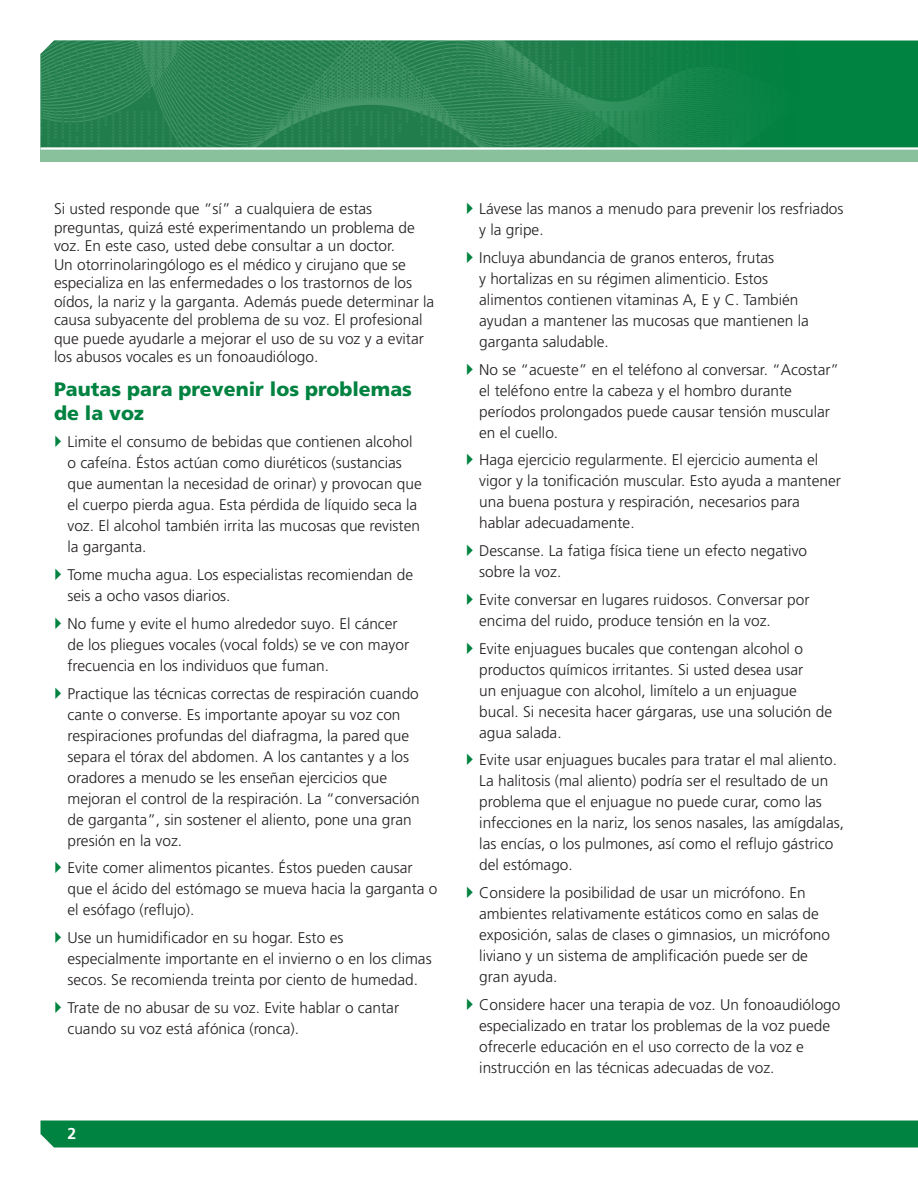
<style>
.page{position:relative;width:918px;height:1188px;background:#fff}
.page>*{position:absolute;margin:0;border:0;box-sizing:border-box;transform-origin:0 0}
.t1{font:900 19.5px/23.4px "Frutiger LT Std";color:#008240}
.t2{font:700 15.75px "Frutiger LT Std";color:#fff}
.t3{font:300 15.45px/21px "Frutiger LT Std";color:#231f20}
</style>
<div class="page">
<div style="left:796px;top:40px;width:122px;height:107px;background:#008240"></div>
<img style="left:40px;top:40px;width:756px;height:107px">
<svg style="left:40px;top:1120px;width:878px;height:28px;background:#0a8747"></svg>
<div style="left:40px;top:148px;width:878px;height:14px;background:#88c19b"></div>
<hr style="left:40px;top:147px;width:878px;height:3px;background:#fff">
<p class="t3" style="left:54px;top:200px;width:382px;line-height:18.6px">Si usted responde que “sí” a cualquiera de estas preguntas, quizá esté experimentando un problema de voz. En este caso, usted debe consultar a un doctor.<br>Un otorrinolaringólogo es el médico y cirujano que se especializa en las enfermedades o los trastornos de los oídos, la nariz y la garganta. Además puede determinar la causa subyacente del problema de su voz. El profesional que puede ayudarle a mejorar el uso de su voz y a evitar los abusos vocales es un fonoaudiólogo.</p>
<h2 class="t1" style="left:54px;top:378px;width:360px">Pautas para prevenir los problemas de la voz</h2>
<p class="t3" style="left:68px;top:432px;width:356px">Limite el consumo de bebidas que contienen alcohol o cafeína. Éstos actúan como diuréticos (sustancias que aumentan la necesidad de orinar) y provocan que el cuerpo pierda agua. Esta pérdida de líquido seca la voz. El alcohol también irrita las mucosas que revisten la garganta.</p>
<p class="t3" style="left:68px;top:565px;width:347px">Tome mucha agua. Los especialistas recomiendan de seis a ocho vasos diarios.</p>
<p class="t3" style="left:68px;top:613px;width:343px">No fume y evite el humo alrededor suyo. El cáncer de los pliegues vocales (vocal folds) se ve con mayor frecuencia en los individuos que fuman.</p>
<p class="t3" style="left:68px;top:683px;width:354px">Practique las técnicas correctas de respiración cuando cante o converse. Es importante apoyar su voz con respiraciones profundas del diafragma, la pared que separa el tórax del abdomen. A los cantantes y a los oradores a menudo se les enseñan ejercicios que mejoran el control de la respiración. La “conversación de garganta”, sin sostener el aliento, pone una gran presión en la voz.</p>
<p class="t3" style="left:68px;top:858px;width:372px">Evite comer alimentos picantes. Éstos pueden causar que el ácido del estómago se mueva hacia la garganta o el esófago (reflujo).</p>
<p class="t3" style="left:68px;top:928px;width:366px">Use un humidificador en su hogar. Esto es especialmente importante en el invierno o en los climas secos. Se recomienda treinta por ciento de humedad.</p>
<p class="t3" style="left:68px;top:997px;width:333px">Trate de no abusar de su voz. Evite hablar o cantar cuando su voz está afónica (ronca).</p>
<p class="t2" style="left:68px;top:1124px;width:10px">2</p>
<p class="t3" style="left:479px;top:198px;width:366px">Lávese las manos a menudo para prevenir los resfriados y la gripe.</p>
<p class="t3" style="left:479px;top:247px;width:331px">Incluya abundancia de granos enteros, frutas<br>y hortalizas en su régimen alimenticio. Estos alimentos contienen vitaminas A, E y C. También ayudan a mantener las mucosas que mantienen la garganta saludable.</p>
<p class="t3" style="left:479px;top:359px;width:362px">No se “acueste” en el teléfono al conversar. “Acostar” el teléfono entre la cabeza y el hombro durante períodos prolongados puede causar tensión muscular en el cuello.</p>
<p class="t3" style="left:479px;top:450px;width:363px">Haga ejercicio regularmente. El ejercicio aumenta el vigor y la tonificación muscular. Esto ayuda a mantener una buena postura y respiración, necesarios para hablar adecuadamente.</p>
<p class="t3" style="left:479px;top:540px;width:329px">Descanse. La fatiga física tiene un efecto negativo sobre la voz.</p>
<p class="t3" style="left:479px;top:589px;width:332px">Evite conversar en lugares ruidosos. Conversar por encima del ruido, produce tensión en la voz.</p>
<p class="t3" style="left:479px;top:638px;width:354px">Evite enjuagues bucales que contengan alcohol o productos químicos irritantes. Si usted desea usar<br>un enjuague con alcohol, limítelo a un enjuague bucal. Si necesita hacer gárgaras, use una solución de agua salada.</p>
<p class="t3" style="left:479px;top:750px;width:366px">Evite usar enjuagues bucales para tratar el mal aliento.<br>La halitosis (mal aliento) podría ser el resultado de un problema que el enjuague no puede curar, como las infecciones en la nariz, los senos nasales, las amígdalas, las encías, o los pulmones, así como el reflujo gástrico del estómago.</p>
<p class="t3" style="left:479px;top:882px;width:352px">Considere la posibilidad de usar un micrófono. En ambientes relativamente estáticos como en salas de exposición, salas de clases o gimnasios, un micrófono liviano y un sistema de amplificación puede ser de gran ayuda.</p>
<p class="t3" style="left:479px;top:994px;width:363px">Considere hacer una terapia de voz. Un fonoaudiólogo especializado en tratar los problemas de la voz puede ofrecerle educación en el uso correcto de la voz e instrucción en las técnicas adecuadas de voz.</p>
</div>
